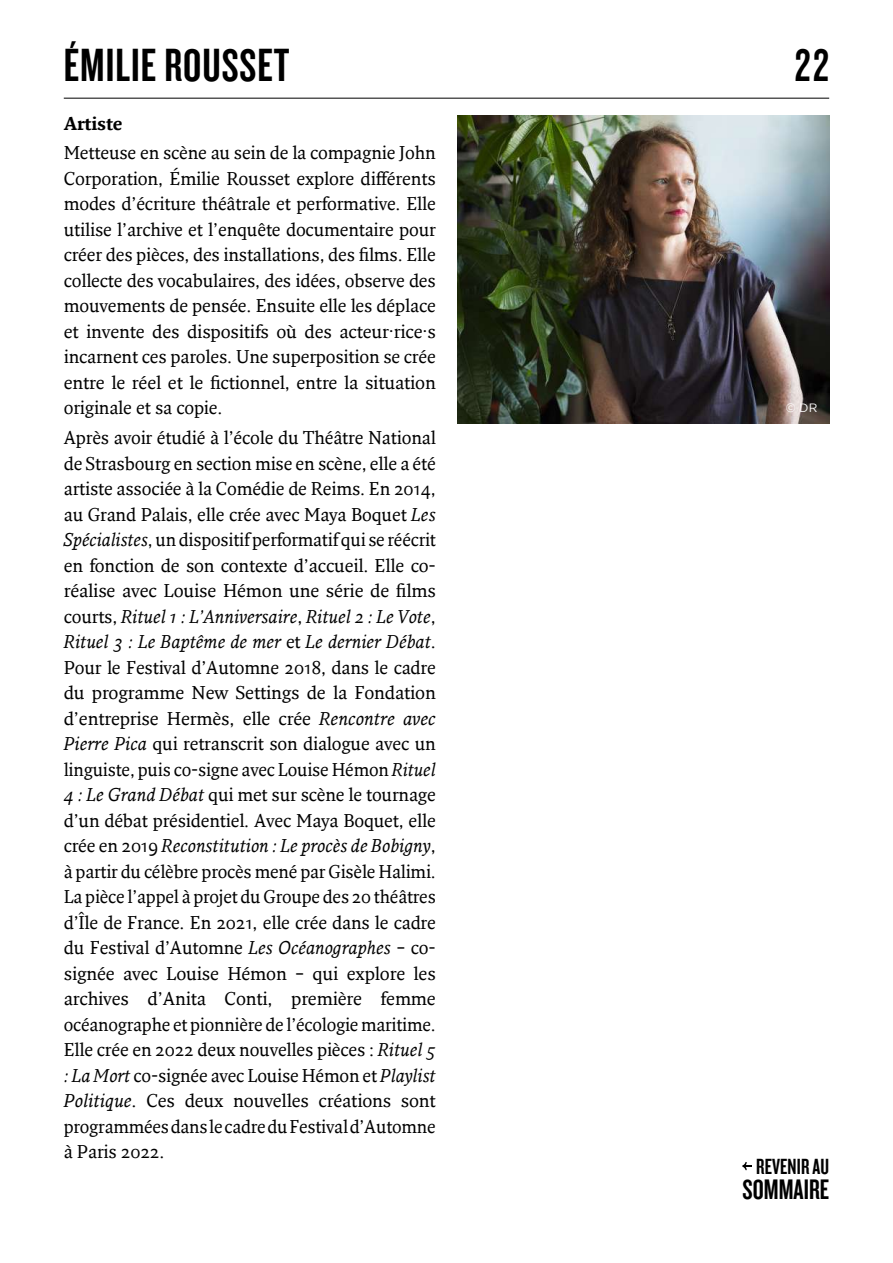
<style>
.page{position:relative;width:893px;height:1263px;background:#fff}
.page>*{position:absolute;margin:0;border:0;box-sizing:border-box;transform-origin:0 0}
.t1{font:48px "Knockout 48 Featherweight";letter-spacing:.02em;color:#000}
.t2{font:29.1px "Knockout 48 Featherweight";color:#000}
.t3{font:22.65px "Knockout 48 Featherweight";letter-spacing:.005em;color:#000}
.t4{font:18px/25.5px "Fresco";letter-spacing:-.01em;color:#000;text-align:justify}
.t5{font:700 18px "Fresco";letter-spacing:-.01em;color:#000}
.t6{font:12px "Gotham";color:#fff}
.s1{font-style:italic}
</style>
<div class="page">
<img style="left:457px;top:116px;width:372px;height:307px">
<hr style="left:64px;top:98px;width:765px;height:1px;background:#000">
<svg style="left:742px;top:1162px;width:10px;height:8px"></svg>
<h1 class="t1" style="left:64px;top:36px;width:227px">ÉMILIE ROUSSET</h1>
<p class="t5" style="left:64px;top:112px;width:60px">Artiste</p>
<p class="t4" style="left:64px;top:140px;width:374px">Metteuse en scène au sein de la compagnie John Corporation, Émilie Rousset explore différents modes d’écriture théâtrale et performative. Elle utilise l’archive et l’enquête documentaire pour créer des pièces, des installations, des films. Elle collecte des vocabulaires, des idées, observe des mouvements de pensée. Ensuite elle les déplace et invente des dispositifs où des acteur·rice·s incarnent ces paroles. Une superposition se crée entre le réel et le fictionnel, entre la situation originale et sa copie.</p>
<p class="t4" style="left:64px;top:424px;width:374px">Après avoir étudié à l’école du Théâtre National de Strasbourg en section mise en scène, elle a été artiste associée à la Comédie de Reims. En 2014, au Grand Palais, elle crée avec Maya Boquet <span class="s1">Les Spécialistes</span>, un dispositif performatif qui se réécrit en fonction de son contexte d’accueil. Elle co&shy;réalise avec Louise Hémon une série de films courts, <span class="s1">Rituel 1 : L’Anniversaire</span>, <span class="s1">Rituel 2 : Le Vote</span>, <span class="s1">Rituel 3 : Le Baptême de mer</span> et <span class="s1">Le dernier Débat</span>.<br>Pour le Festival d’Automne 2018, dans le cadre du programme New Settings de la Fondation d’entreprise Hermès, elle crée <span class="s1">Rencontre avec Pierre Pica</span> qui retranscrit son dialogue avec un linguiste, puis co-signe avec Louise Hémon <span class="s1">Rituel 4 : Le Grand Débat</span> qui met sur scène le tournage d’un débat présidentiel. Avec Maya Boquet, elle crée en 2019 <span class="s1">Reconstitution : Le procès de Bobigny</span>, à partir du célèbre procès mené par Gisèle Halimi.<br>La pièce l’appel à projet du Groupe des 20 théâtres d’Île de France. En 2021, elle crée dans le cadre du Festival d’Automne <span class="s1">Les Océanographes</span> – co&shy;signée avec Louise Hémon – qui explore les archives d’Anita Conti, première femme océanographe et pionnière de l’écologie maritime.<br>Elle crée en 2022 deux nouvelles pièces : <span class="s1">Rituel 5 : La Mort</span> co-signée avec Louise Hémon et <span class="s1">Playlist Politique</span>. Ces deux nouvelles créations sont programmées dans le cadre du Festival d’Automne à Paris 2022.</p>
<h1 class="t1" style="left:795px;top:36px;width:36px">22</h1>
<p class="t6" style="left:786px;top:400px;width:33px">© DR</p>
<p class="t3" style="left:756px;top:1153px;width:75px">REVENIR AU</p>
<h2 class="t2" style="left:743px;top:1172px;width:88px">SOMMAIRE</h2>
</div>
